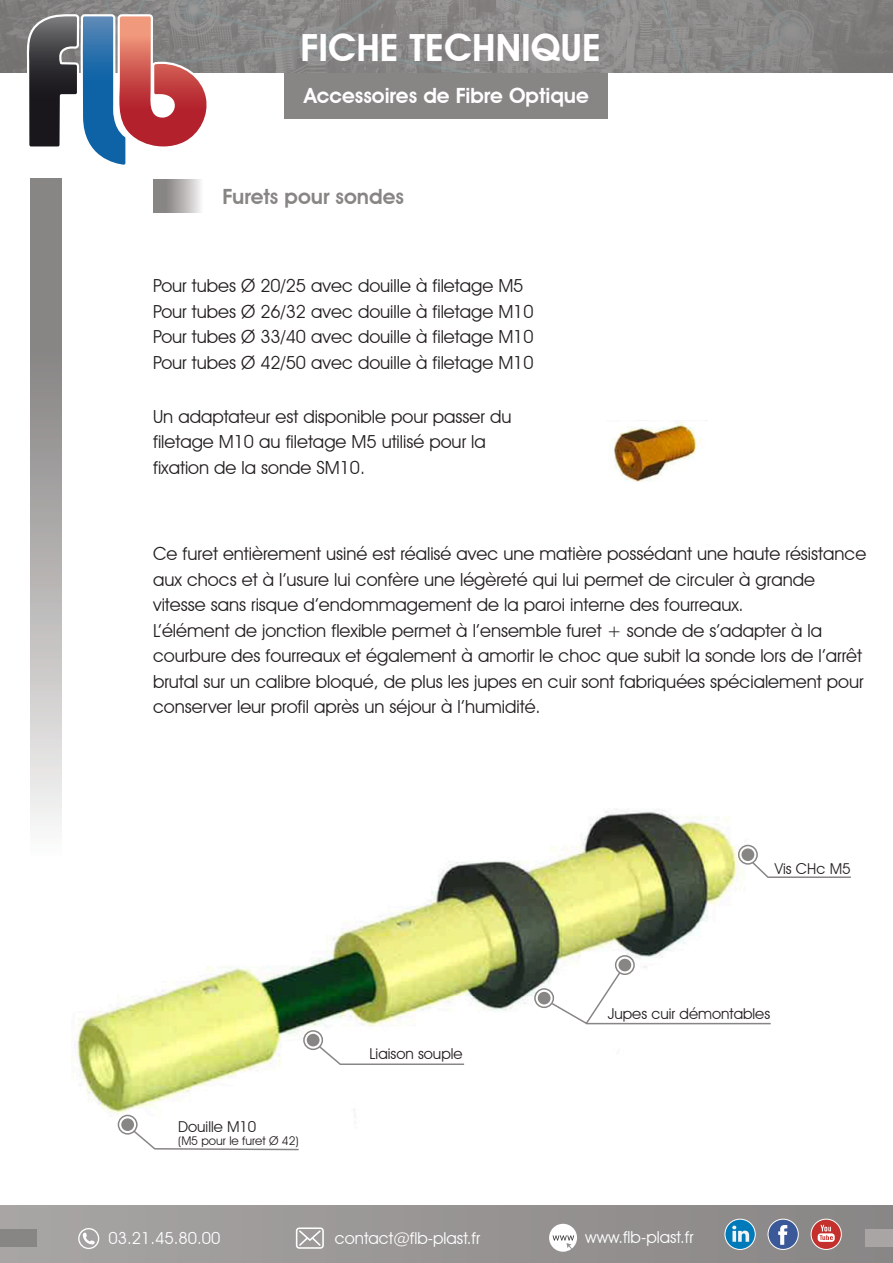
<style>
.page{position:relative;width:893px;height:1263px;background:#fff}
.page>*{position:absolute;margin:0;border:0;box-sizing:border-box;transform-origin:0 0}
.t1{font:600 37.5px "Avant Garde IT Cby BT";color:#fff}
.t2{font:600 21px "Avant Garde IT Cby BT";color:#fff}
.t3{font:600 21px "Avant Garde IT Cby BT";color:#888685}
.t4{font:18px/25.5px "Avant Garde IT Cby BT";color:#231f20}
.t5{font:16.5px "Avant Garde IT Cby BT";color:#fff}
.t6{font:15px "Avant Garde IT Cby BT";color:#231f20}
.t7{font:12px "Avant Garde IT Cby BT";color:#231f20}
</style>
<div class="page">
<div style="left:285px;top:69px;width:323px;height:50px;background:#888685"></div>
<img style="left:0;top:0;width:893px;height:72px">
<svg style="left:27px;top:14px;width:182px;height:151px"></svg>
<svg style="left:31px;top:179px;width:31px;height:647px;background:#adabaa"></svg>
<div style="left:0;top:1205px;width:893px;height:58px;background:linear-gradient(to right,#a7a4a4,#8a8786)"></div>
<div style="left:0;top:1230px;width:36px;height:17px;background:#888685"></div>
<div style="left:865px;top:1230px;width:28px;height:17px;background:#a9a5a5"></div>
<div style="left:725px;top:1219px;width:30px;height:30px;background:#007ab9;border-radius:50%"></div>
<svg style="left:732px;top:1225px;width:17px;height:17px"></svg>
<div style="left:725px;top:1219px;width:31px;height:31px;border:1px solid #fff;border-radius:50%"></div>
<div style="left:768px;top:1219px;width:30px;height:30px;background:#3b5998;border-radius:50%"></div>
<svg style="left:778px;top:1225px;width:9px;height:20px"></svg>
<div style="left:768px;top:1219px;width:31px;height:31px;border:1px solid #fff;border-radius:50%"></div>
<div style="left:811px;top:1219px;width:30px;height:30px;background:#c4302b;border-radius:50%"></div>
<svg style="left:818px;top:1225px;width:17px;height:17px"></svg>
<div style="left:811px;top:1219px;width:31px;height:31px;border:1px solid #fff;border-radius:50%"></div>
<svg style="left:78px;top:1228px;width:21px;height:21px"></svg>
<svg style="left:296px;top:1227px;width:28px;height:22px"></svg>
<svg style="left:549px;top:1224px;width:28px;height:28px"></svg>
<svg style="left:153px;top:180px;width:48px;height:33px;background:#adaaaa"></svg>
<img style="left:71px;top:810px;width:684px;height:319px">
<img style="left:612px;top:420px;width:95px;height:62px">
<svg style="left:132px;top:1129px;width:167px;height:22px"></svg>
<div style="left:118px;top:1115px;width:20px;height:19px;border:2px solid #888685;border-radius:50%"></div>
<svg style="left:317px;top:1044px;width:149px;height:22px"></svg>
<svg style="left:550px;top:971px;width:72px;height:54px"></svg>
<div style="left:303px;top:1030px;width:20px;height:20px;border:2px solid #888685;border-radius:50%"></div>
<div style="left:534px;top:988px;width:20px;height:20px;border:2px solid #888685;border-radius:50%"></div>
<div style="left:615px;top:955px;width:20px;height:20px;border:2px solid #888685;border-radius:50%"></div>
<div style="left:618px;top:959px;width:13px;height:12px;background:#888685;border-radius:50%"></div>
<hr style="left:587px;top:1023px;width:184px;height:1px;background:#888685">
<div style="left:538px;top:992px;width:12px;height:12px;background:#888685;border-radius:50%"></div>
<div style="left:307px;top:1034px;width:13px;height:12px;background:#888685;border-radius:50%"></div>
<div style="left:121px;top:1118px;width:13px;height:13px;background:#888685;border-radius:50%"></div>
<svg style="left:750px;top:860px;width:101px;height:19px"></svg>
<div style="left:738px;top:845px;width:20px;height:20px;border:2px solid #888685;border-radius:50%"></div>
<div style="left:741px;top:848px;width:13px;height:13px;background:#888685;border-radius:50%"></div>
<h1 class="t1" style="left:300px;top:25px;width:302px">FICHE TECHNIQUE</h1>
<p class="t2" style="left:304px;top:83px;width:286px">Accessoires de Fibre Optique</p>
<p class="t3" style="left:223px;top:184px;width:183px">Furets pour sondes</p>
<p class="t4" style="left:153px;top:273px;width:382px">Pour tubes Ø 20/25 avec douille à filetage M5<br>Pour tubes Ø 26/32 avec douille à filetage M10<br>Pour tubes Ø 33/40 avec douille à filetage M10<br>Pour tubes Ø 42/50 avec douille à filetage M10</p>
<p class="t4" style="left:153px;top:404px;width:360px">Un adaptateur est disponible pour passer du filetage M10 au filetage M5 utilisé pour la fixation de la sonde SM10.</p>
<p class="t4" style="left:153px;top:541px;width:715px">Ce furet entièrement usiné est réalisé avec une matière possédant une haute résistance aux chocs et à l’usure lui confère une légèreté qui lui permet de circuler à grande vitesse sans risque d’endommagement de la paroi interne des fourreaux.<br>L’élément de jonction flexible permet à l’ensemble furet + sonde de s’adapter à la courbure des fourreaux et également à amortir le choc que subit la sonde lors de l’arrêt brutal sur un calibre bloqué, de plus les jupes en cuir sont fabriquées spécialement pour conserver leur profil après un séjour à l’humidité.</p>
<p class="t6" style="left:775px;top:859px;width:77px">Vis CHc M5</p>
<p class="t6" style="left:178px;top:1118px;width:80px">Douille M10</p>
<p class="t7" style="left:178px;top:1133px;width:122px">(M5 pour le furet Ø 42)</p>
<p class="t6" style="left:369px;top:1045px;width:95px">Liaison souple</p>
<p class="t6" style="left:608px;top:1004px;width:164px">Jupes cuir démontables</p>
<p class="t5" style="left:109px;top:1228px;width:113px">03.21.45.80.00</p>
<p class="t5" style="left:335px;top:1228px;width:147px">contact@flb-plast.fr</p>
<p class="t5" style="left:585px;top:1227px;width:110px">www.flb-plast.fr</p>
</div>
